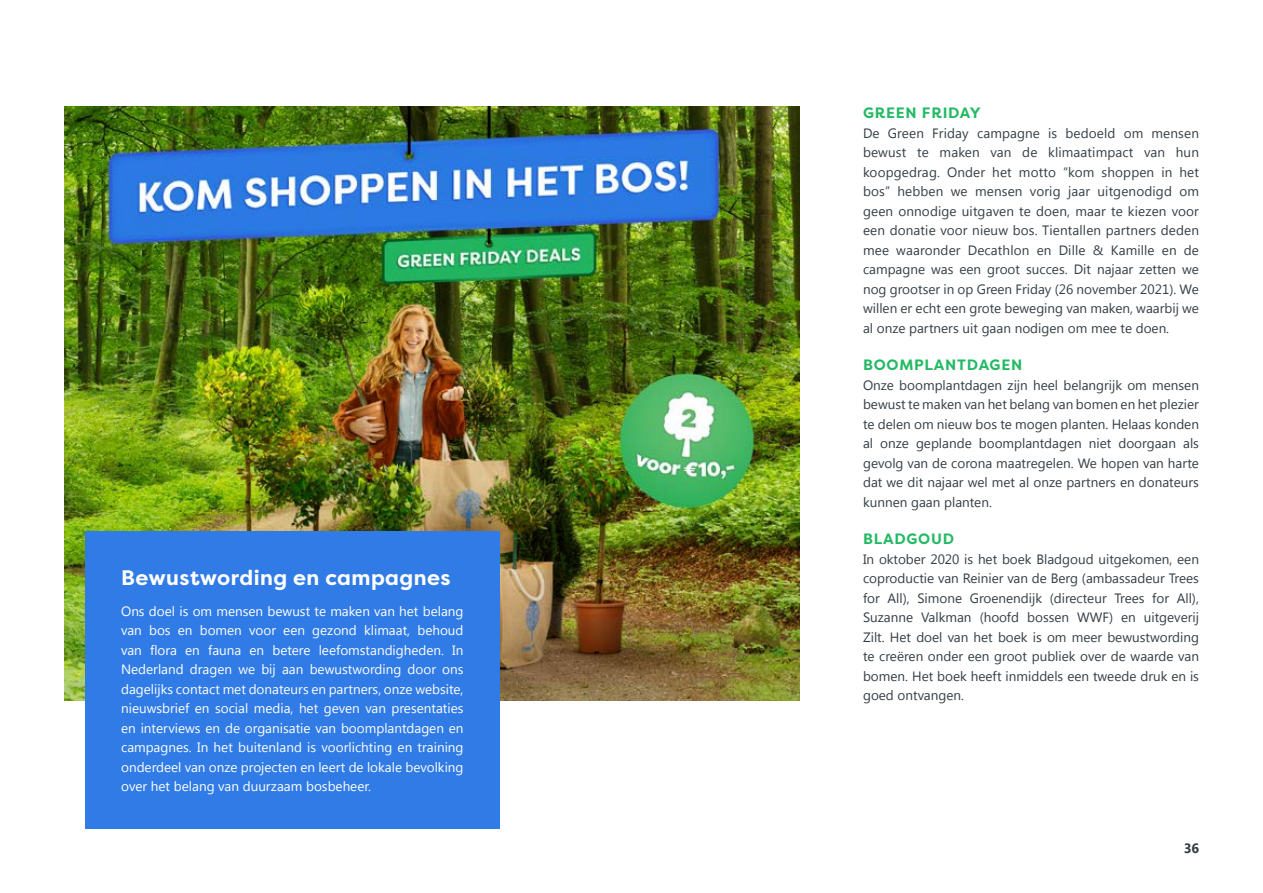
<style>
.page{position:relative;width:1263px;height:893px;background:#fff}
.page>*{position:absolute;margin:0;border:0;box-sizing:border-box;transform-origin:0 0}
.t1{font:700 21px "Filson Pro";letter-spacing:.02em;color:#fff}
.t2{font:700 15px "Filson Pro";letter-spacing:.05em;color:#24b964}
.t3{font:13.5px/19.5px "Segoe UI";color:#333e45;text-align:justify}
.t4{font:13.5px/19.5px "Segoe UI";color:#fff;text-align:justify}
.t5{font:700 13.5px "Segoe UI";color:#333e45}
</style>
<div class="page">
<img style="left:64px;top:107px;width:735px;height:593px">
<div style="left:85px;top:531px;width:415px;height:298px;background:#307be6"></div>
<h1 class="t1" style="left:121px;top:564px;width:331px">Bewustwording en campagnes</h1>
<p class="t4" style="left:121px;top:601px;width:344px">Ons doel is om mensen bewust te maken van het belang van bos en bomen voor een gezond klimaat, behoud van flora en fauna en betere leefomstandigheden. In Nederland dragen we bij aan bewustwording door ons dagelijks contact met donateurs en partners, onze website, nieuwsbrief en social media, het geven van presentaties en interviews en de organisatie van boomplantdagen en campagnes. In het buitenland is voorlichting en training onderdeel van onze projecten en leert de lokale bevolking over het belang van duurzaam bosbeheer.</p>
<p class="t2" style="left:863px;top:103px;width:119px">GREEN FRIDAY</p>
<p class="t3" style="left:863px;top:122px;width:337px">De Green Friday campagne is bedoeld om mensen bewust te maken van de klimaatimpact van hun koopgedrag. Onder het motto “kom shoppen in het bos” hebben we mensen vorig jaar uitgenodigd om geen onnodige uitgaven te doen, maar te kiezen voor een donatie voor nieuw bos. Tientallen partners deden mee waaronder Decathlon en Dille &amp; Kamille en de campagne was een groot succes. Dit najaar zetten we nog grootser in op Green Friday (26 november 2021). We willen er echt een grote beweging van maken, waarbij we al onze partners uit gaan nodigen om mee te doen.</p>
<p class="t2" style="left:863px;top:355px;width:161px">BOOMPLANTDAGEN</p>
<p class="t3" style="left:863px;top:374px;width:337px">Onze boomplantdagen zijn heel belangrijk om mensen bewust te maken van het belang van bomen en het plezier te delen om nieuw bos te mogen planten. Helaas konden al onze geplande boomplantdagen niet doorgaan als gevolg van de corona maatregelen. We hopen van harte dat we dit najaar wel met al onze partners en donateurs kunnen gaan planten.</p>
<p class="t2" style="left:863px;top:529px;width:93px">BLADGOUD</p>
<p class="t3" style="left:863px;top:548px;width:337px">In oktober 2020 is het boek Bladgoud uitgekomen, een coproductie van Reinier van de Berg (ambassadeur Trees for All), Simone Groenendijk (directeur Trees for All), Suzanne Valkman (hoofd bossen WWF) en uitgeverij Zilt. Het doel van het boek is om meer bewustwording te creëren onder een groot publiek over de waarde van bomen. Het boek heeft inmiddels een tweede druk en is goed ontvangen.</p>
<p class="t5" style="left:1184px;top:840px;width:17px">36</p>
</div>
